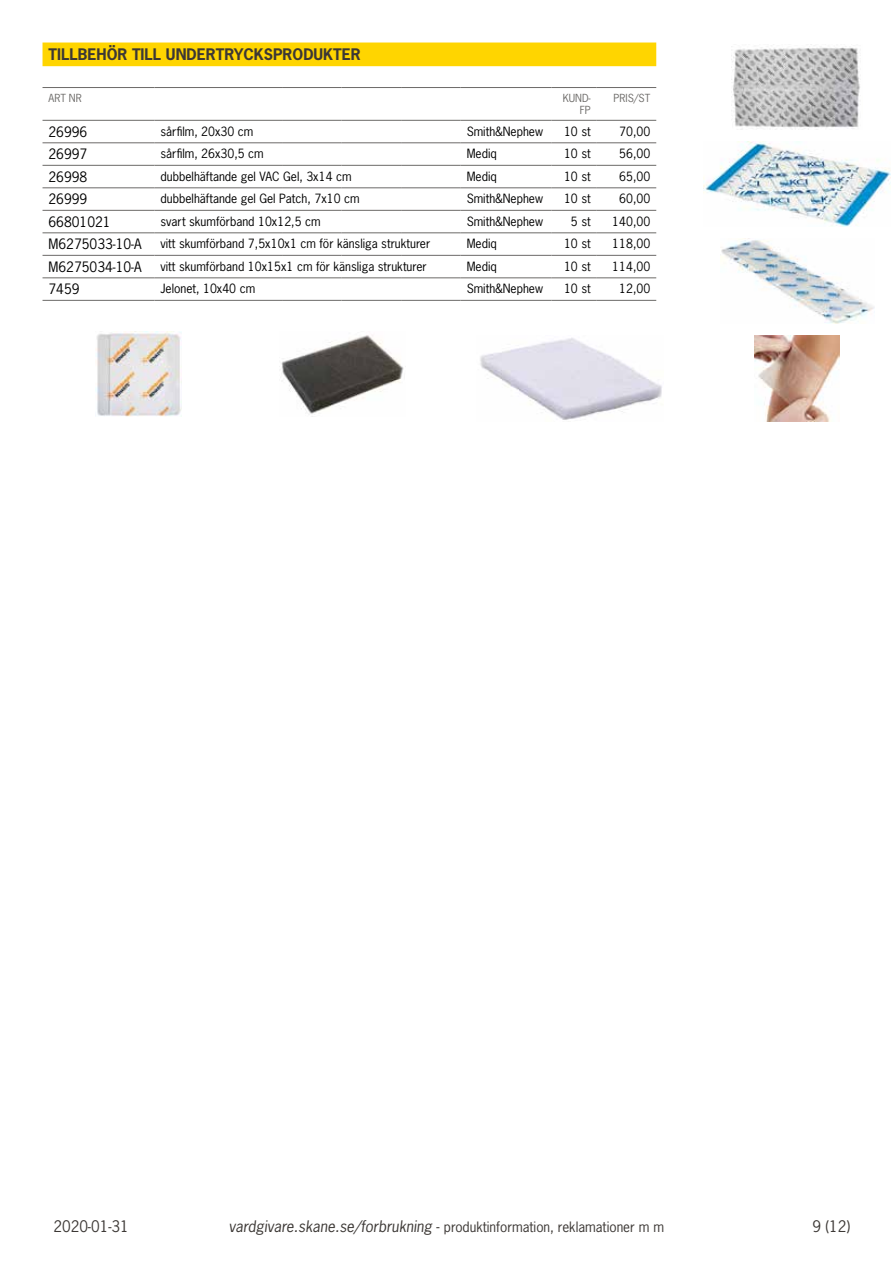
<style>
.page{position:relative;width:893px;height:1263px;background:#fff}
.page>*{position:absolute;margin:0;border:0;box-sizing:border-box;transform-origin:0 0}
.t1{font:700 15px "News Gothic Std";color:#3c3835}
.t2{font:15px "News Gothic Std";color:#3c3835}
.t3{font:13.5px "News Gothic Std";color:#3c3835}
.t4{font:13.5px "News Gothic Std";color:#000}
.t5{font:12px "News Gothic Std";color:#000}
.t6{font:10.5px/12.6px "News Gothic Std";color:#6c6a68;text-align:right}
.s1{font-style:italic;font-size:15px}
.s2{font-size:15px}
</style>
<div class="page">
<div style="left:43px;top:43px;width:613px;height:23px;background:#ffd500"></div>
<hr style="left:43px;top:87px;width:111px;height:1px;background:#6c6a68">
<hr style="left:154px;top:87px;width:128px;height:1px;background:#6c6a68">
<hr style="left:282px;top:87px;width:60px;height:1px;background:#6c6a68">
<hr style="left:342px;top:87px;width:59px;height:1px;background:#6c6a68">
<hr style="left:401px;top:87px;width:60px;height:1px;background:#6c6a68">
<hr style="left:461px;top:87px;width:90px;height:1px;background:#6c6a68">
<hr style="left:551px;top:87px;width:46px;height:1px;background:#6c6a68">
<hr style="left:597px;top:87px;width:59px;height:1px;background:#6c6a68">
<hr style="left:43px;top:120px;width:111px;height:1px;background:#6c6a68">
<hr style="left:154px;top:120px;width:128px;height:1px;background:#6c6a68">
<hr style="left:282px;top:120px;width:60px;height:1px;background:#6c6a68">
<hr style="left:342px;top:120px;width:59px;height:1px;background:#6c6a68">
<hr style="left:401px;top:120px;width:60px;height:1px;background:#6c6a68">
<hr style="left:461px;top:120px;width:90px;height:1px;background:#6c6a68">
<hr style="left:551px;top:120px;width:46px;height:1px;background:#6c6a68">
<hr style="left:597px;top:120px;width:59px;height:1px;background:#6c6a68">
<hr style="left:43px;top:143px;width:111px;height:1px;background:#6c6a68">
<hr style="left:154px;top:143px;width:128px;height:1px;background:#6c6a68">
<hr style="left:282px;top:143px;width:60px;height:1px;background:#6c6a68">
<hr style="left:342px;top:143px;width:59px;height:1px;background:#6c6a68">
<hr style="left:401px;top:143px;width:60px;height:1px;background:#6c6a68">
<hr style="left:461px;top:143px;width:90px;height:1px;background:#6c6a68">
<hr style="left:551px;top:143px;width:46px;height:1px;background:#6c6a68">
<hr style="left:597px;top:143px;width:59px;height:1px;background:#6c6a68">
<hr style="left:43px;top:165px;width:111px;height:1px;background:#6c6a68">
<hr style="left:154px;top:165px;width:128px;height:1px;background:#6c6a68">
<hr style="left:282px;top:165px;width:60px;height:1px;background:#6c6a68">
<hr style="left:342px;top:165px;width:59px;height:1px;background:#6c6a68">
<hr style="left:401px;top:165px;width:60px;height:1px;background:#6c6a68">
<hr style="left:461px;top:165px;width:90px;height:1px;background:#6c6a68">
<hr style="left:551px;top:165px;width:46px;height:1px;background:#6c6a68">
<hr style="left:597px;top:165px;width:59px;height:1px;background:#6c6a68">
<hr style="left:43px;top:188px;width:111px;height:1px;background:#6c6a68">
<hr style="left:154px;top:188px;width:128px;height:1px;background:#6c6a68">
<hr style="left:282px;top:188px;width:60px;height:1px;background:#6c6a68">
<hr style="left:342px;top:188px;width:59px;height:1px;background:#6c6a68">
<hr style="left:401px;top:188px;width:60px;height:1px;background:#6c6a68">
<hr style="left:461px;top:188px;width:90px;height:1px;background:#6c6a68">
<hr style="left:551px;top:188px;width:46px;height:1px;background:#6c6a68">
<hr style="left:597px;top:188px;width:59px;height:1px;background:#6c6a68">
<hr style="left:43px;top:210px;width:111px;height:1px;background:#6c6a68">
<hr style="left:154px;top:210px;width:128px;height:1px;background:#6c6a68">
<hr style="left:282px;top:210px;width:60px;height:1px;background:#6c6a68">
<hr style="left:342px;top:210px;width:59px;height:1px;background:#6c6a68">
<hr style="left:401px;top:210px;width:60px;height:1px;background:#6c6a68">
<hr style="left:461px;top:210px;width:90px;height:1px;background:#6c6a68">
<hr style="left:551px;top:210px;width:46px;height:1px;background:#6c6a68">
<hr style="left:597px;top:210px;width:59px;height:1px;background:#6c6a68">
<hr style="left:43px;top:233px;width:111px;height:1px;background:#6c6a68">
<hr style="left:154px;top:233px;width:128px;height:1px;background:#6c6a68">
<hr style="left:282px;top:233px;width:60px;height:1px;background:#6c6a68">
<hr style="left:342px;top:233px;width:59px;height:1px;background:#6c6a68">
<hr style="left:401px;top:233px;width:60px;height:1px;background:#6c6a68">
<hr style="left:461px;top:233px;width:90px;height:1px;background:#6c6a68">
<hr style="left:551px;top:233px;width:46px;height:1px;background:#6c6a68">
<hr style="left:597px;top:233px;width:59px;height:1px;background:#6c6a68">
<hr style="left:43px;top:255px;width:111px;height:1px;background:#6c6a68">
<hr style="left:154px;top:255px;width:128px;height:1px;background:#6c6a68">
<hr style="left:282px;top:255px;width:60px;height:1px;background:#6c6a68">
<hr style="left:342px;top:255px;width:59px;height:1px;background:#6c6a68">
<hr style="left:401px;top:255px;width:60px;height:1px;background:#6c6a68">
<hr style="left:461px;top:255px;width:90px;height:1px;background:#6c6a68">
<hr style="left:551px;top:255px;width:46px;height:1px;background:#6c6a68">
<hr style="left:597px;top:255px;width:59px;height:1px;background:#6c6a68">
<hr style="left:43px;top:278px;width:111px;height:1px;background:#6c6a68">
<hr style="left:154px;top:278px;width:128px;height:1px;background:#6c6a68">
<hr style="left:282px;top:278px;width:60px;height:1px;background:#6c6a68">
<hr style="left:342px;top:278px;width:59px;height:1px;background:#6c6a68">
<hr style="left:401px;top:278px;width:60px;height:1px;background:#6c6a68">
<hr style="left:461px;top:278px;width:90px;height:1px;background:#6c6a68">
<hr style="left:551px;top:278px;width:46px;height:1px;background:#6c6a68">
<hr style="left:597px;top:278px;width:59px;height:1px;background:#6c6a68">
<hr style="left:43px;top:300px;width:111px;height:1px;background:#6c6a68">
<hr style="left:154px;top:300px;width:128px;height:1px;background:#6c6a68">
<hr style="left:282px;top:300px;width:60px;height:1px;background:#6c6a68">
<hr style="left:342px;top:300px;width:59px;height:1px;background:#6c6a68">
<hr style="left:401px;top:300px;width:60px;height:1px;background:#6c6a68">
<hr style="left:461px;top:300px;width:90px;height:1px;background:#6c6a68">
<hr style="left:551px;top:300px;width:46px;height:1px;background:#6c6a68">
<hr style="left:597px;top:300px;width:59px;height:1px;background:#6c6a68">
<img style="left:732px;top:44px;width:128px;height:85px">
<img style="left:704px;top:141px;width:187px;height:85px">
<img style="left:720px;top:238px;width:154px;height:85px">
<img style="left:95px;top:332px;width:86px;height:85px">
<img style="left:281px;top:335px;width:123px;height:82px">
<img style="left:480px;top:338px;width:182px;height:82px">
<img style="left:755px;top:336px;width:85px;height:85px">
<p class="t1" style="left:49px;top:45px;width:314px">TILLBEHÖR TILL UNDERTRYCKSPRODUKTER</p>
<p class="t6" style="left:49px;top:91px;width:35px">ART NR</p>
<p class="t6" style="left:563px;top:91px;width:30px">KUND-<br>FP</p>
<p class="t6" style="left:614px;top:91px;width:38px">PRIS/ST</p>
<p class="t4" style="left:49px;top:123px;width:40px">26996</p>
<p class="t5" style="left:160px;top:123px;width:94px">sårfilm, 20x30 cm</p>
<p class="t5" style="left:467px;top:123px;width:78px">Smith&amp;Nephew</p>
<p class="t5" style="left:564px;top:123px;width:28px">10 st</p>
<p class="t5" style="left:619px;top:123px;width:33px">70,00</p>
<p class="t4" style="left:49px;top:146px;width:40px">26997</p>
<p class="t5" style="left:160px;top:146px;width:105px">sårfilm, 26x30,5 cm</p>
<p class="t5" style="left:467px;top:146px;width:32px">Mediq</p>
<p class="t5" style="left:564px;top:146px;width:28px">10 st</p>
<p class="t5" style="left:619px;top:146px;width:33px">56,00</p>
<p class="t4" style="left:49px;top:168px;width:40px">26998</p>
<p class="t5" style="left:160px;top:168px;width:193px">dubbelhäftande gel VAC Gel, 3x14 cm</p>
<p class="t5" style="left:467px;top:168px;width:32px">Mediq</p>
<p class="t5" style="left:564px;top:168px;width:28px">10 st</p>
<p class="t5" style="left:619px;top:168px;width:33px">65,00</p>
<p class="t4" style="left:49px;top:191px;width:40px">26999</p>
<p class="t5" style="left:160px;top:191px;width:201px">dubbelhäftande gel Gel Patch, 7x10 cm</p>
<p class="t5" style="left:467px;top:191px;width:78px">Smith&amp;Nephew</p>
<p class="t5" style="left:564px;top:191px;width:28px">10 st</p>
<p class="t5" style="left:619px;top:191px;width:33px">60,00</p>
<p class="t4" style="left:49px;top:213px;width:64px">66801021</p>
<p class="t5" style="left:160px;top:213px;width:162px">svart skumförband 10x12,5 cm</p>
<p class="t5" style="left:467px;top:213px;width:78px">Smith&amp;Nephew</p>
<p class="t5" style="left:571px;top:213px;width:21px">5 st</p>
<p class="t5" style="left:612px;top:213px;width:40px">140,00</p>
<p class="t4" style="left:49px;top:236px;width:95px">M6275033-10-A</p>
<p class="t5" style="left:160px;top:236px;width:271px">vitt skumförband 7,5x10x1 cm för känsliga strukturer</p>
<p class="t5" style="left:467px;top:236px;width:32px">Mediq</p>
<p class="t5" style="left:564px;top:236px;width:28px">10 st</p>
<p class="t5" style="left:612px;top:236px;width:40px">118,00</p>
<p class="t4" style="left:49px;top:258px;width:95px">M6275034-10-A</p>
<p class="t5" style="left:160px;top:258px;width:268px">vitt skumförband 10x15x1 cm för känsliga strukturer</p>
<p class="t5" style="left:467px;top:258px;width:32px">Mediq</p>
<p class="t5" style="left:564px;top:258px;width:28px">10 st</p>
<p class="t5" style="left:612px;top:258px;width:40px">114,00</p>
<p class="t4" style="left:49px;top:281px;width:33px">7459</p>
<p class="t5" style="left:160px;top:281px;width:96px">Jelonet, 10x40 cm</p>
<p class="t5" style="left:467px;top:281px;width:78px">Smith&amp;Nephew</p>
<p class="t5" style="left:564px;top:281px;width:28px">10 st</p>
<p class="t5" style="left:619px;top:281px;width:33px">12,00</p>
<p class="t2" style="left:53px;top:1217px;width:77px">2020-01-31</p>
<p class="t3" style="left:229px;top:1218px;width:437px"><span class="s1">vardgivare.skane.se/forbrukning</span> <span class="s2">-</span> produktinformation, reklamationer m m</p>
<p class="t2" style="left:812px;top:1217px;width:40px">9 (12)</p>
</div>
